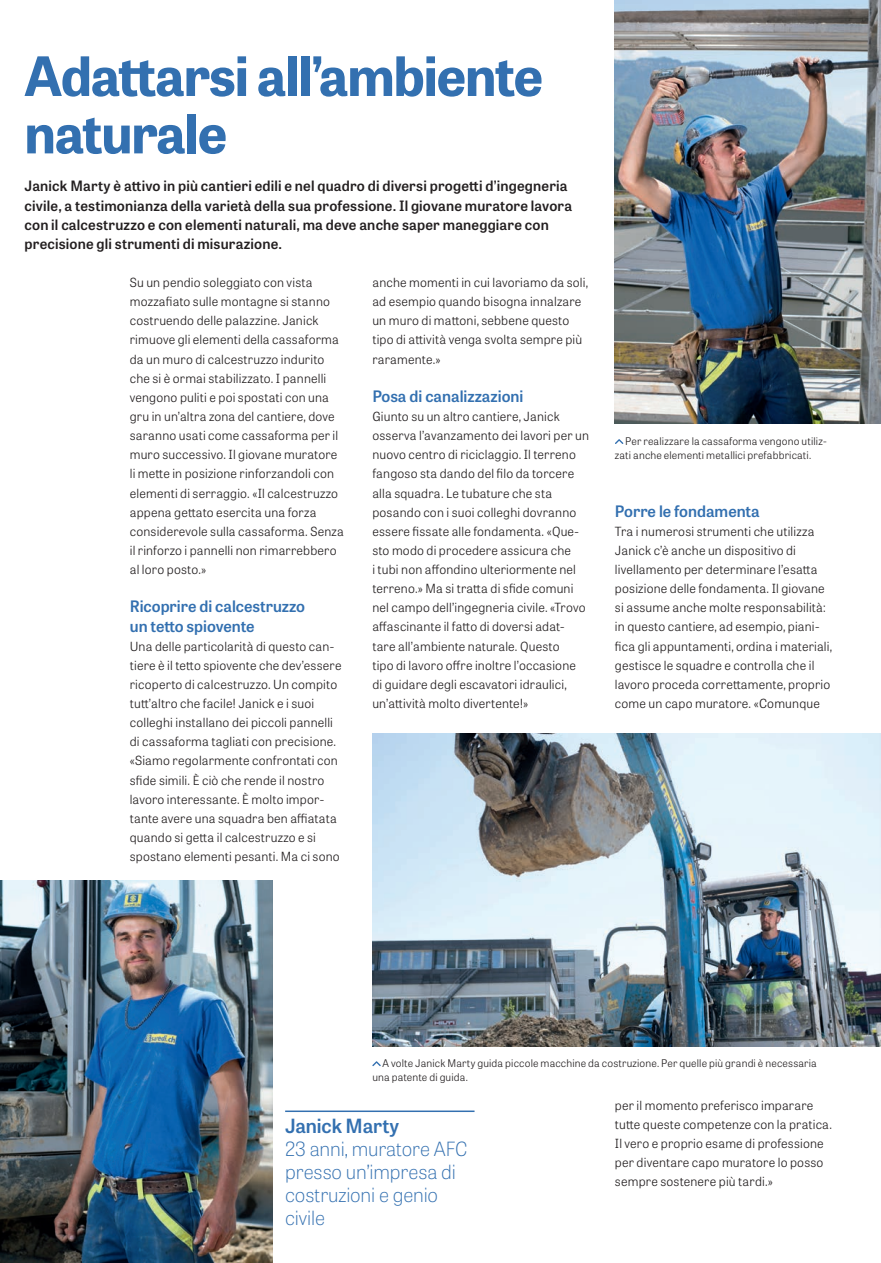
<style>
.page{position:relative;width:881px;height:1263px;background:#fff}
.page>*{position:absolute;margin:0;border:0;box-sizing:border-box;transform-origin:0 0}
.t1{font:700 54px/57.4px "Tablet Gothic";letter-spacing:-.02em;color:#3370b0}
.t2{font:100 19.5px/22.8px "Tablet Gothic";letter-spacing:-.005em;color:#3370b0}
.t3{font:600 19.5px "Tablet Gothic";letter-spacing:-.005em;color:#3370b0}
.t4{font:600 15.75px/19.2px "Tablet Gothic";color:#3370b0}
.t5{font:600 14.25px/19.2px "Tablet Gothic";letter-spacing:.015em;color:#231f20}
.t6{font:300 12.6px/19.2px "Tablet Gothic";letter-spacing:.015em;color:#231f20}
.t7{font:300 10.5px/14.4px "Tablet Gothic";letter-spacing:.015em;color:#231f20}
</style>
<div class="page">
<img style="left:614px;top:0;width:266px;height:423px">
<img style="left:372px;top:734px;width:508px;height:312px">
<img style="left:0;top:880px;width:272px;height:383px">
<hr style="left:285px;top:1110px;width:189px;height:2px;background:#3370b0">
<svg style="left:372px;top:1061px;width:8px;height:5px"></svg>
<svg style="left:615px;top:439px;width:8px;height:5px"></svg>
<h1 class="t1" style="left:24px;top:45px;width:520px">Adattarsi all’ambiente naturale</h1>
<p class="t5" style="left:24px;top:176px;width:549px">Janick Marty è attivo in più cantieri edili e nel quadro di diversi progetti d’ingegneria civile, a testimonianza della varietà della sua professione. Il giovane muratore lavora con il calcestruzzo e con elementi naturali, ma deve anche saper maneggiare con precisione gli strumenti di misurazione.</p>
<p class="t6" style="left:130px;top:272px;width:215px">Su un pendio soleggiato con vista mozzafiato sulle montagne si stanno costruendo delle palazzine. Janick rimuove gli elementi della cassaforma da un muro di calcestruzzo indurito che si è ormai stabilizzato. I pannelli vengono puliti e poi spostati con una gru in un’altra zona del cantiere, dove saranno usati come cassaforma per il muro successivo. Il giovane muratore li mette in posizione rinforzandoli con elementi di serraggio. «Il calcestruzzo appena gettato esercita una forza considerevole sulla cassaforma. Senza il rinforzo i pannelli non rimarrebbero al loro posto.»</p>
<p class="t4" style="left:130px;top:596px;width:177px">Ricoprire di calcestruzzo un tetto spiovente</p>
<p class="t6" style="left:130px;top:636px;width:213px">Una delle particolarità di questo can&shy;tiere è il tetto spiovente che dev’essere ricoperto di calcestruzzo. Un compito tutt’altro che facile! Janick e i suoi colleghi installano dei piccoli pannelli di cassaforma tagliati con precisione. «Siamo regolarmente confrontati con sfide simili. È ciò che rende il nostro lavoro interessante. È molto impor&shy;tante avere una squadra ben affiatata quando si getta il calcestruzzo e si spostano elementi pesanti. Ma ci sono</p>
<p class="t6" style="left:372px;top:272px;width:217px">anche momenti in cui lavoriamo da soli, ad esempio quando bisogna innalzare un muro di mattoni, sebbene questo tipo di attività venga svolta sempre più raramente.»</p>
<p class="t4" style="left:372px;top:386px;width:152px">Posa di canalizzazioni</p>
<p class="t6" style="left:372px;top:406px;width:218px">Giunto su un altro cantiere, Janick osserva l’avanzamento dei lavori per un nuovo centro di riciclaggio. Il terreno fangoso sta dando del filo da torcere alla squadra. Le tubature che sta posando con i suoi colleghi dovranno essere fissate alle fondamenta. «Que&shy;sto modo di procedere assicura che<br>i tubi non affondino ulteriormente nel terreno.» Ma si tratta di sfide comuni nel campo dell’ingegneria civile. «Trovo affascinante il fatto di doversi adat&shy;tare all’ambiente naturale. Questo<br>tipo di lavoro offre inoltre l’occasione<br>di guidare degli escavatori idraulici, un’attività molto divertente!»</p>
<p class="t7" style="left:614px;top:433px;width:213px;text-indent:10px">Per realizzare la cassaforma vengono utiliz&shy;zati anche elementi metallici prefabbricati.</p>
<p class="t4" style="left:614px;top:501px;width:146px">Porre le fondamenta</p>
<p class="t6" style="left:614px;top:521px;width:218px">Tra i numerosi strumenti che utilizza Janick c’è anche un dispositivo di livellamento per determinare l’esatta posizione delle fondamenta. Il giovane si assume anche molte responsabilità: in questo cantiere, ad esempio, piani&shy;fica gli appuntamenti, ordina i materiali, gestisce le squadre e controlla che il lavoro proceda correttamente, proprio come un capo muratore. «Comunque</p>
<p class="t7" style="left:372px;top:1056px;width:446px;text-indent:10px">A volte Janick Marty guida piccole macchine da costruzione. Per quelle più grandi è necessaria una patente di guida.</p>
<h2 class="t3" style="left:285px;top:1112px;width:115px">Janick Marty</h2>
<h2 class="t2" style="left:285px;top:1137px;width:184px">23 anni, muratore AFC presso un’impresa di costruzioni e genio civile</h2>
<p class="t6" style="left:614px;top:1095px;width:218px">per il momento preferisco imparare tutte queste competenze con la pratica.<br>Il vero e proprio esame di professione per diventare capo muratore lo posso sempre sostenere più tardi.»</p>
</div>
